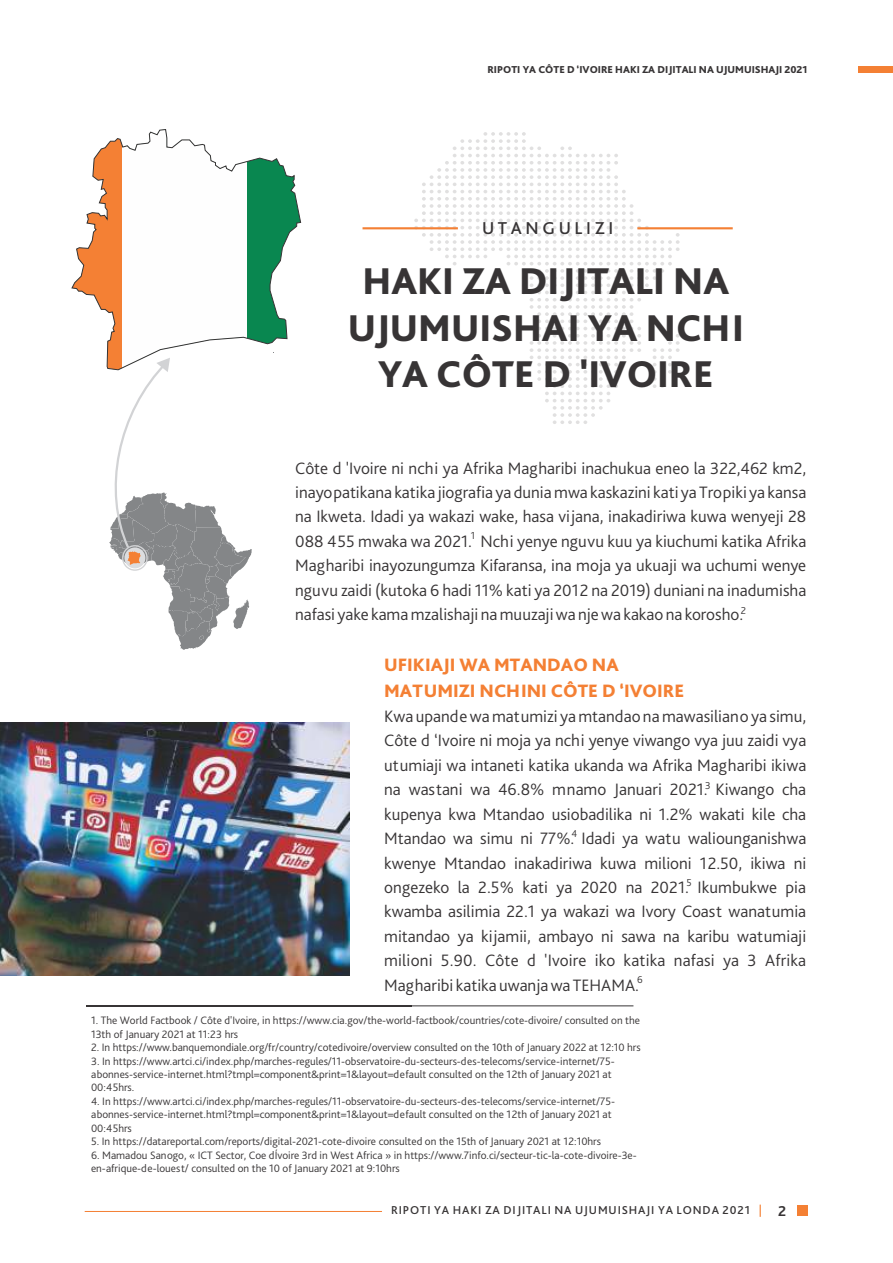
<style>
.page{position:relative;width:893px;height:1263px;background:#fff}
.page>*{position:absolute;margin:0;border:0;box-sizing:border-box;transform-origin:0 0}
.t1{font:800 39px/46.5px "Bliss Pro";color:#373435;text-align:center}
.t2{font:800 18.75px "Bliss Pro";color:#f48034}
.t3{font:500 18px "Bliss Pro";letter-spacing:.2em;color:#373435}
.t4{font:300 17.25px/24.5px "Bliss Pro";color:#373435;text-align:justify}
.t5{font:500 12px "Bliss Pro";letter-spacing:.075em;color:#373435}
.t6{font:300 11.25px/13.5px "Bliss Pro";color:#373435}
.t7{font:800 10.5px "Bliss Pro";color:#373435}
.t8{font:300 10.5px "Bliss Pro";color:#373435}
.s1{color:#f48034}
.s2{font-weight:700;font-size:15px}
</style>
<div class="page">
<svg style="left:71px;top:129px;width:230px;height:224px"></svg>
<hr style="left:86px;top:1005px;width:325px;height:2px;background:#373435">
<hr style="left:411px;top:1005px;width:222px;height:1px;background:#373435">
<svg style="left:414px;top:132px;width:266px;height:292px"></svg>
<svg style="left:72px;top:130px;width:180px;height:520px"></svg>
<img style="left:0;top:722px;width:349px;height:253px">
<hr style="left:363px;top:227px;width:95px;height:2px;background:#f48034">
<hr style="left:637px;top:227px;width:96px;height:2px;background:#f48034">
<div style="left:797px;top:1205px;width:11px;height:11px;background:#f48034"></div>
<hr style="left:85px;top:1211px;width:297px;height:1px;background:#f48034">
<div style="left:858px;top:66px;width:35px;height:6px;background:#f48034"></div>
<p class="t7" style="left:487px;top:65px;width:321px">RIPOTI YA CÔTE D ‘IVOIRE HAKI ZA DIJITALI NA UJUMUISHAJI 2021</p>
<p class="t3" style="left:482px;top:221px;width:133px">UTANGULIZI</p>
<h1 class="t1" style="left:348px;top:262px;width:398px">HAKI ZA DIJITALI NA<br>UJUMUISHAI YA NCHI<br>YA CÔTE D 'IVOIRE</h1>
<p class="t4" style="left:295px;top:457px;width:513px">Côte d 'Ivoire ni nchi ya Afrika Magharibi inachukua eneo la 322,462 km2, inayopatikana katika jiografia ya dunia mwa kaskazini kati ya Tropiki ya kansa na Ikweta. Idadi ya wakazi wake, hasa vijana, inakadiriwa kuwa wenyeji 28<br>088 455 mwaka wa 2021. Nchi yenye nguvu kuu ya kiuchumi katika Afrika Magharibi inayozungumza Kifaransa, ina moja ya ukuaji wa uchumi wenye nguvu zaidi (kutoka 6 hadi 11% kati ya 2012 na 2019) duniani na inadumisha nafasi yake kama mzalishaji na muuzaji wa nje wa kakao na korosho.</p>
<p class="t2" style="left:384px;top:657px;width:236px">UFIKIAJI WA MTANDAO NA</p>
<p class="t4" style="left:384px;top:706px;width:424px">Kwa upande wa matumizi ya mtandao na mawasiliano ya simu, Côte d ‘Ivoire ni moja ya nchi yenye viwango vya juu zaidi vya utumiaji wa intaneti katika ukanda wa Afrika Magharibi ikiwa na wastani wa 46.8% mnamo Januari 2021. Kiwango cha kupenya kwa Mtandao usiobadilika ni 1.2% wakati kile cha Mtandao wa simu ni 77%. Idadi ya watu waliounganishwa kwenye Mtandao inakadiriwa kuwa milioni 12.50, ikiwa ni ongezeko la 2.5% kati ya 2020 na 2021. Ikumbukwe pia kwamba asilimia 22.1 ya wakazi wa Ivory Coast wanatumia mitandao ya kijamii, ambayo ni sawa na karibu watumiaji milioni 5.90. Côte d 'Ivoire iko katika nafasi ya 3 Afrika Magharibi katika uwanja wa TEHAMA.</p>
<p class="t8" style="left:471px;top:531px;width:6px">1</p>
<p class="t8" style="left:741px;top:606px;width:7px">2</p>
<p class="t2" style="left:384px;top:684px;width:302px">MATUMIZI NCHINI CÔTE D ‘IVOIRE</p>
<p class="t8" style="left:705px;top:781px;width:7px">3</p>
<p class="t8" style="left:572px;top:829px;width:7px">4</p>
<p class="t8" style="left:687px;top:878px;width:7px">5</p>
<p class="t8" style="left:637px;top:976px;width:7px">6</p>
<p class="t6" style="left:91px;top:1015px;width:550px">1. The World Factbook / Côte d'Ivoire, in https://www.cia.gov/the-world-factbook/countries/cote-divoire/ consulted on the<br>13th of January 2021 at 11:23 hrs</p>
<p class="t6" style="left:91px;top:1042px;width:551px">2. In https://www.banquemondiale.org/fr/country/cotedivoire/overview consulted on the 10th of January 2022 at 12:10 hrs</p>
<p class="t6" style="left:91px;top:1055px;width:525px">3. In https://www.artci.ci/index.php/marches-regules/11-observatoire-du-secteurs-des-telecoms/service-internet/75- abonnes-service-internet.html?tmpl=component&amp;print=1&amp;layout=default consulted on the 12th of January 2021 at<br>00:45hrs.</p>
<p class="t6" style="left:91px;top:1095px;width:525px">4. In https://www.artci.ci/index.php/marches-regules/11-observatoire-du-secteurs-des-telecoms/service-internet/75- abonnes-service-internet.html?tmpl=component&amp;print=1&amp;layout=default consulted on the 12th of January 2021 at<br>00:45hrs</p>
<p class="t6" style="left:91px;top:1136px;width:511px">5. In https://datareportal.com/reports/digital-2021-cote-divoire consulted on the 15th of January 2021 at 12:10hrs</p>
<p class="t6" style="left:91px;top:1149px;width:547px">6. Mamadou Sanogo, « ICT Sector, Coe dÍvoire 3rd in West Africa » in https://www.7info.ci/secteur-tic-la-cote-divoire-3e&shy;en-afrique-de-louest/ consulted on the 10 of January 2021 at 9:10hrs</p>
<p class="t5" style="left:391px;top:1206px;width:397px">RIPOTI YA HAKI ZA DIJITALI NA UJUMUISHAJI YA LONDA 2021 <span class="s1">|</span> <span class="s2">2</span></p>
</div>
